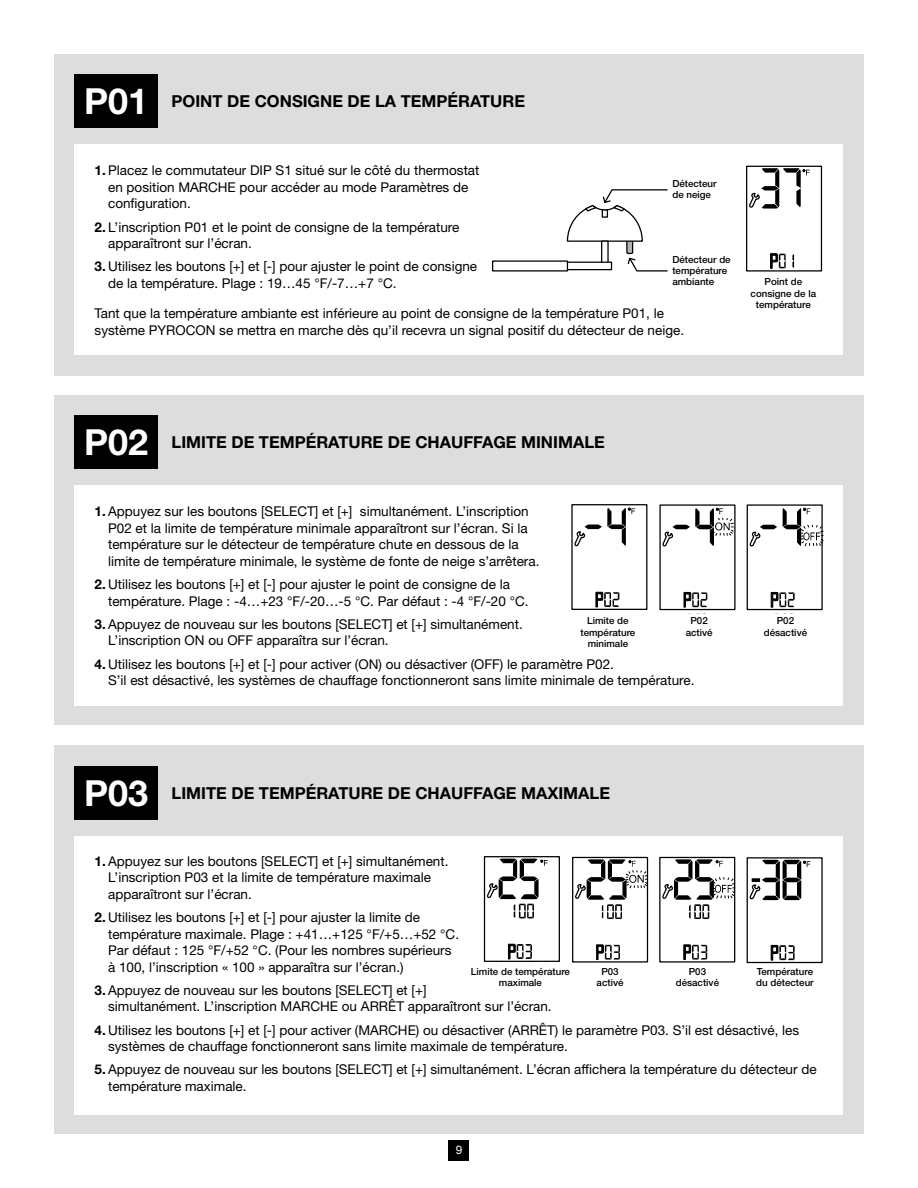
<style>
.page{position:relative;width:918px;height:1188px;background:#fff}
.page>*{position:absolute;margin:0;border:0;box-sizing:border-box;transform-origin:0 0}
.Chiffre_etapes{font:700 36px "Helvetica Neue LT Std";color:#fff}
.Sous-titres{font:700 16.5px "Helvetica Neue LT Std";color:#000}
.t1{font:14.1px/16.8px "Arial Narrow";color:#000;text-align:center}
.Texte_courant{font:13.5px/16.5px "Helvetica Neue LT Std";color:#000}
.t2{font:11.7px "Arial";color:#fff}
.Texte_sous_image{font:500 9.75px/11.2px "Helvetica Neue LT Std";color:#000;text-align:center}
.s1{font-weight:700}
</style>
<div class="page">
<div style="left:449px;top:1140px;width:20px;height:20px;background:#000"></div>
<div style="left:54px;top:54px;width:810px;height:322px;background:#ddd"></div>
<div style="left:54px;top:395px;width:810px;height:330px;background:#ddd"></div>
<div style="left:54px;top:746px;width:810px;height:388px;background:#ddd"></div>
<div style="left:74px;top:145px;width:769px;height:210px;background:#fff"></div>
<div style="left:74px;top:486px;width:769px;height:220px;background:#fff"></div>
<div style="left:74px;top:836px;width:769px;height:278px;background:#fff"></div>
<svg style="left:792px;top:254px;width:2px;height:14px"></svg>
<svg style="left:770px;top:253px;width:16px;height:16px"></svg>
<div style="left:746px;top:166px;width:76px;height:106px;border:1px solid #000"></div>
<svg style="left:749px;top:168px;width:61px;height:41px"></svg>
<svg style="left:596px;top:592px;width:23px;height:15px"></svg>
<div style="left:571px;top:504px;width:76px;height:106px;border:1px solid #000"></div>
<svg style="left:574px;top:508px;width:61px;height:39px"></svg>
<svg style="left:508px;top:944px;width:24px;height:15px"></svg>
<div style="left:484px;top:856px;width:76px;height:106px;border:1px solid #000"></div>
<svg style="left:487px;top:859px;width:61px;height:59px"></svg>
<svg style="left:771px;top:945px;width:24px;height:16px"></svg>
<div style="left:747px;top:857px;width:76px;height:106px;border:1px solid #000"></div>
<svg style="left:749px;top:860px;width:61px;height:40px"></svg>
<svg style="left:771px;top:592px;width:24px;height:16px"></svg>
<div style="left:747px;top:504px;width:76px;height:106px;border:1px solid #000"></div>
<svg style="left:684px;top:592px;width:23px;height:16px"></svg>
<svg style="left:749px;top:525px;width:28px;height:22px"></svg>
<svg style="left:663px;top:508px;width:71px;height:39px"></svg>
<svg style="left:783px;top:508px;width:41px;height:38px"></svg>
<svg style="left:683px;top:944px;width:24px;height:16px"></svg>
<div style="left:659px;top:857px;width:76px;height:106px;border:1px solid #000"></div>
<svg style="left:596px;top:944px;width:24px;height:16px"></svg>
<div style="left:572px;top:857px;width:76px;height:106px;border:1px solid #000"></div>
<svg style="left:662px;top:859px;width:73px;height:60px"></svg>
<svg style="left:575px;top:859px;width:73px;height:60px"></svg>
<svg style="left:566px;top:189px;width:102px;height:83px"></svg>
<div style="left:74px;top:74px;width:84px;height:54px;background:#000"></div>
<div style="left:74px;top:415px;width:84px;height:54px;background:#000"></div>
<div style="left:74px;top:766px;width:84px;height:54px;background:#000"></div>
<p class="Chiffre_etapes" style="left:84px;top:79px;width:66px">P01</p>
<p class="Sous-titres" style="left:172px;top:91px;width:355px">POINT DE CONSIGNE DE LA TEMPÉRATURE</p>
<p class="Texte_courant" style="left:108px;top:162px;width:373px;text-indent:-14px"><span class="s1">1.</span> Placez le commutateur DIP S1 situé sur le côté du thermostat en position MARCHE pour accéder au mode Paramètres de configuration.</p>
<p class="Texte_courant" style="left:108px;top:218px;width:353px;text-indent:-14px"><span class="s1">2.</span> L’inscription P01 et le point de consigne de la température apparaîtront sur l’écran.</p>
<p class="Texte_courant" style="left:108px;top:258px;width:371px;text-indent:-14px"><span class="s1">3.</span> Utilisez les boutons [+] et [-] pour ajuster le point de consigne de la température. Plage : 19…45 °F/-7…+7 °C.</p>
<p class="Texte_sous_image" style="left:672px;top:178px;width:46px;text-align:left">Détecteur de neige</p>
<p class="Texte_sous_image" style="left:672px;top:254px;width:60px;text-align:left">Détecteur de température ambiante</p>
<p class="Texte_courant" style="left:95px;top:305px;width:591px">Tant que la température ambiante est inférieure au point de consigne de la température P01, le système PYROCON se mettra en marche dès qu’il recevra un signal positif du détecteur de neige.</p>
<p class="Texte_sous_image" style="left:751px;top:276px;width:67px">Point de consigne de la température</p>
<p class="t1" style="left:763px;top:303px;width:46px">Low limit</p>
<p class="Chiffre_etapes" style="left:84px;top:420px;width:66px">P02</p>
<p class="Sous-titres" style="left:172px;top:432px;width:435px">LIMITE DE TEMPÉRATURE DE CHAUFFAGE MINIMALE</p>
<p class="Texte_courant" style="left:108px;top:503px;width:433px;text-indent:-14px"><span class="s1">1.</span> Appuyez sur les boutons [SELECT] et [+] simultanément. L’inscription P02 et la limite de température minimale apparaîtront sur l’écran. Si la température sur le détecteur de température chute en dessous de la limite de température minimale, le système de fonte de neige s’arrêtera.</p>
<p class="Texte_courant" style="left:108px;top:576px;width:422px;text-indent:-14px"><span class="s1">2.</span> Utilisez les boutons [+] et [-] pour ajuster le point de consigne de la température. Plage : -4…+23 °F/-20…-5 °C. Par défaut : -4 °F/-20 °C.</p>
<p class="Texte_courant" style="left:108px;top:616px;width:416px;text-indent:-14px"><span class="s1">3.</span> Appuyez de nouveau sur les boutons [SELECT] et [+] simultanément.<br>L’inscription ON ou OFF apparaîtra sur l’écran.</p>
<p class="Texte_courant" style="left:108px;top:656px;width:588px;text-indent:-14px"><span class="s1">4.</span> Utilisez les boutons [+] et [-] pour activer (ON) ou désactiver (OFF) le paramètre P02.<br>S’il est désactivé, les systèmes de chauffage fonctionneront sans limite minimale de température.</p>
<p class="t1" style="left:576px;top:610px;width:68px">Low limit<br>Temperature</p>
<p class="t1" style="left:677px;top:610px;width:42px">P02 enabled</p>
<p class="t1" style="left:763px;top:610px;width:45px">P02 disabled</p>
<p class="Texte_sous_image" style="left:580px;top:615px;width:56px">Limite de température minimale</p>
<p class="Texte_sous_image" style="left:686px;top:615px;width:28px">P02 activé</p>
<p class="Texte_sous_image" style="left:764px;top:615px;width:45px">P02 désactivé</p>
<p class="t1" style="left:590px;top:614px;width:42px">P02 enabled</p>
<p class="t1" style="left:688px;top:614px;width:22px">P02</p>
<p class="t1" style="left:415px;top:775px;width:42px">P02 enabled</p>
<p class="t1" style="left:501px;top:775px;width:45px">P02 disabled</p>
<p class="Chiffre_etapes" style="left:84px;top:771px;width:66px">P03</p>
<p class="Sous-titres" style="left:172px;top:783px;width:440px">LIMITE DE TEMPÉRATURE DE CHAUFFAGE MAXIMALE</p>
<p class="t1" style="left:502px;top:788px;width:42px">enabled</p>
<p class="t1" style="left:588px;top:788px;width:45px">disabled</p>
<p class="Texte_courant" style="left:108px;top:853px;width:342px;text-indent:-14px"><span class="s1">1.</span> Appuyez sur les boutons [SELECT] et [+] simultanément.<br>L’inscription P03 et la limite de température maximale apparaîtront sur l’écran.</p>
<p class="Texte_courant" style="left:108px;top:909px;width:353px;text-indent:-14px"><span class="s1">2.</span> Utilisez les boutons [+] et [-] pour ajuster la limite de température maximale. Plage : +41…+125 °F/+5…+52 °C.<br>Par défaut : 125 °F/+52 °C. (Pour les nombres supérieurs à 100, l’inscription « 100 » apparaîtra sur l’écran.)</p>
<p class="Texte_courant" style="left:108px;top:982px;width:445px;text-indent:-14px"><span class="s1">3.</span> Appuyez de nouveau sur les boutons [SELECT] et [+]<br>simultanément. L’inscription MARCHE ou ARRÊT apparaîtront sur l’écran.</p>
<p class="Texte_courant" style="left:108px;top:1021px;width:693px;text-indent:-14px"><span class="s1">4.</span> Utilisez les boutons [+] et [-] pour activer (MARCHE) ou désactiver (ARRÊT) le paramètre P03. S’il est désactivé, les systèmes de chauffage fonctionneront sans limite maximale de température.</p>
<p class="Texte_courant" style="left:108px;top:1061px;width:710px;text-indent:-14px"><span class="s1">5.</span> Appuyez de nouveau sur les boutons [SELECT] et [+] simultanément. L’écran affichera la température du détecteur de température maximale.</p>
<p class="t1" style="left:762px;top:959px;width:45px">P03 disabled</p>
<p class="t1" style="left:491px;top:962px;width:64px;text-align:left">Upper limit temperature</p>
<p class="t1" style="left:676px;top:962px;width:45px">P03 disabled</p>
<p class="t1" style="left:753px;top:963px;width:64px">temperature</p>
<p class="Texte_sous_image" style="left:471px;top:965px;width:101px">Limite de température maximale</p>
<p class="Texte_sous_image" style="left:676px;top:965px;width:45px">P03 désactivé</p>
<p class="Texte_sous_image" style="left:756px;top:965px;width:59px;text-align:left">Température du détecteur</p>
<p class="Texte_sous_image" style="left:597px;top:965px;width:28px">P03 activé</p>
<p class="t1" style="left:676px;top:975px;width:42px">enabled</p>
<p class="t1" style="left:578px;top:975px;width:64px">temperature</p>
<p class="t1" style="left:589px;top:979px;width:42px">enabled</p>
<p class="t2" style="left:456px;top:1143px;width:8px">9</p>
</div>
